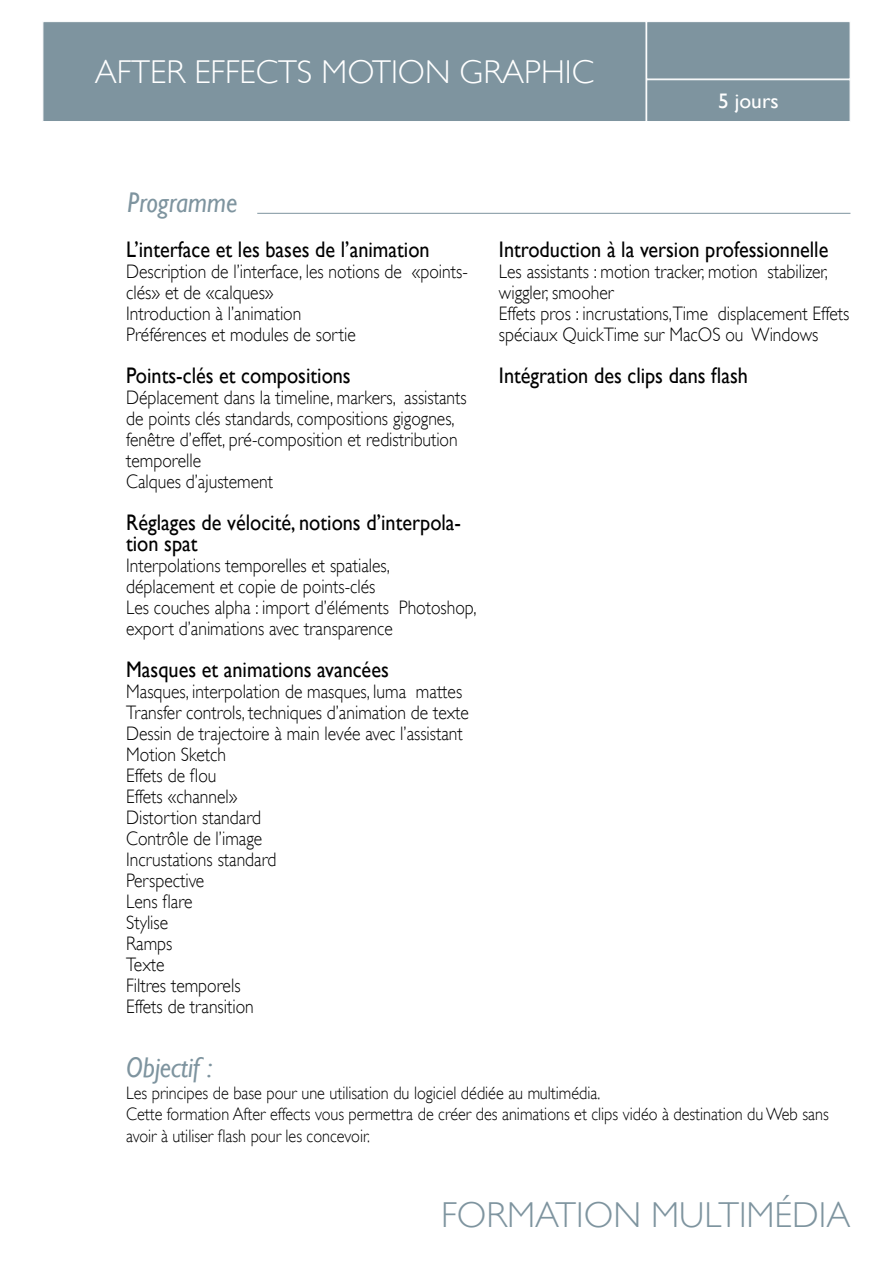
<style>
.page{position:relative;width:893px;height:1263px;background:#fff}
.page>*{position:absolute;margin:0;border:0;box-sizing:border-box;transform-origin:0 0}
.t1{font:300 36px "Gill Sans";color:#7e949f}
.t2{font:300 33px "Gill Sans";color:#fff}
.t3{font:italic 28.5px "Gill Sans";color:#7e949f;scale:.9 1}
.t4{font:22.5px/21px "Gill Sans";color:#000;scale:.9 1}
.t5{font:21px "Gill Sans";color:#fff}
.t6{font:300 19.5px/21px "Gill Sans";color:#000;scale:.9 1}
.t7{font:300 18px/21.6px "Gill Sans";color:#000;scale:.9 1}
</style>
<div class="page">
<hr style="left:257px;top:213px;width:593px;height:1px;background:#7e949f">
<div style="left:647px;top:22px;width:203px;height:99px;background:#7e949f"></div>
<div style="left:43px;top:22px;width:603px;height:99px;background:#7e949f"></div>
<h2 class="t2" style="left:190px;top:53px;width:310px">ÉCRIRE POUR LE WEB</h2>
<h2 class="t2" style="left:95px;top:53px;width:501px">AFTER EFFECTS MOTION GRAPHIC</h2>
<h3 class="t3" style="left:128px;top:186px;width:124px">Programme</h3>
<p class="t5" style="left:718px;top:89px;width:12px">2</p>
<p class="t5" style="left:718px;top:89px;width:62px">5 jours</p>
<p class="t4" style="left:126px;top:238px;width:339px">L’interface et les bases de l’animation</p>
<p class="t6" style="left:126px;top:260px;width:381px">Description de l’interface, les notions de «points&shy;clés» et de «calques»<br>Introduction à l’animation<br>Préférences et modules de sortie</p>
<p class="t4" style="left:126px;top:364px;width:251px">Points-clés et compositions</p>
<p class="t6" style="left:126px;top:386px;width:380px">Déplacement dans la timeline, markers, assistants de points clés standards, compositions gigognes, fenêtre d’effet, pré-composition et redistribution temporelle<br>Calques d’ajustement</p>
<p class="t4" style="left:126px;top:511px;width:374px">Réglages de vélocité, notions d’interpola&shy;tion spat</p>
<p class="t6" style="left:126px;top:554px;width:391px">Interpolations temporelles et spatiales, déplacement et copie de points-clés<br>Les couches alpha : import d’éléments Photoshop, export d’animations avec transparence</p>
<p class="t4" style="left:126px;top:658px;width:293px">Masques et animations avancées</p>
<p class="t6" style="left:126px;top:680px;width:382px">Masques, interpolation de masques, luma mattes<br>Transfer controls, techniques d’animation de texte<br>Dessin de trajectoire à main levée avec l’assistant<br>Motion Sketch<br>Effets de flou<br>Effets «channel»<br>Distortion standard<br>Contrôle de l’image<br>Incrustations standard<br>Perspective<br>Lens flare<br>Stylise<br>Ramps<br>Texte<br>Filtres temporels<br>Effets de transition</p>
<p class="t4" style="left:499px;top:238px;width:368px">Introduction à la version professionnelle</p>
<p class="t6" style="left:499px;top:260px;width:391px">Les assistants : motion tracker, motion stabilizer, wiggler, smooher<br>Effets pros : incrustations,Time displacement Effets spéciaux QuickTime sur MacOS ou Windows</p>
<p class="t4" style="left:499px;top:364px;width:278px">Intégration des clips dans flash</p>
<h3 class="t3" style="left:126px;top:1051px;width:97px">Objectif :</h3>
<p class="t7" style="left:126px;top:1082px;width:782px">Les principes de base pour une utilisation du logiciel dédiée au multimédia.<br>Cette formation After effects vous permettra de créer des animations et clips vidéo à destination du Web sans avoir à utiliser flash pour les concevoir.</p>
<h1 class="t1" style="left:441px;top:1194px;width:411px">FORMATION MULTIMÉDIA</h1>
</div>
